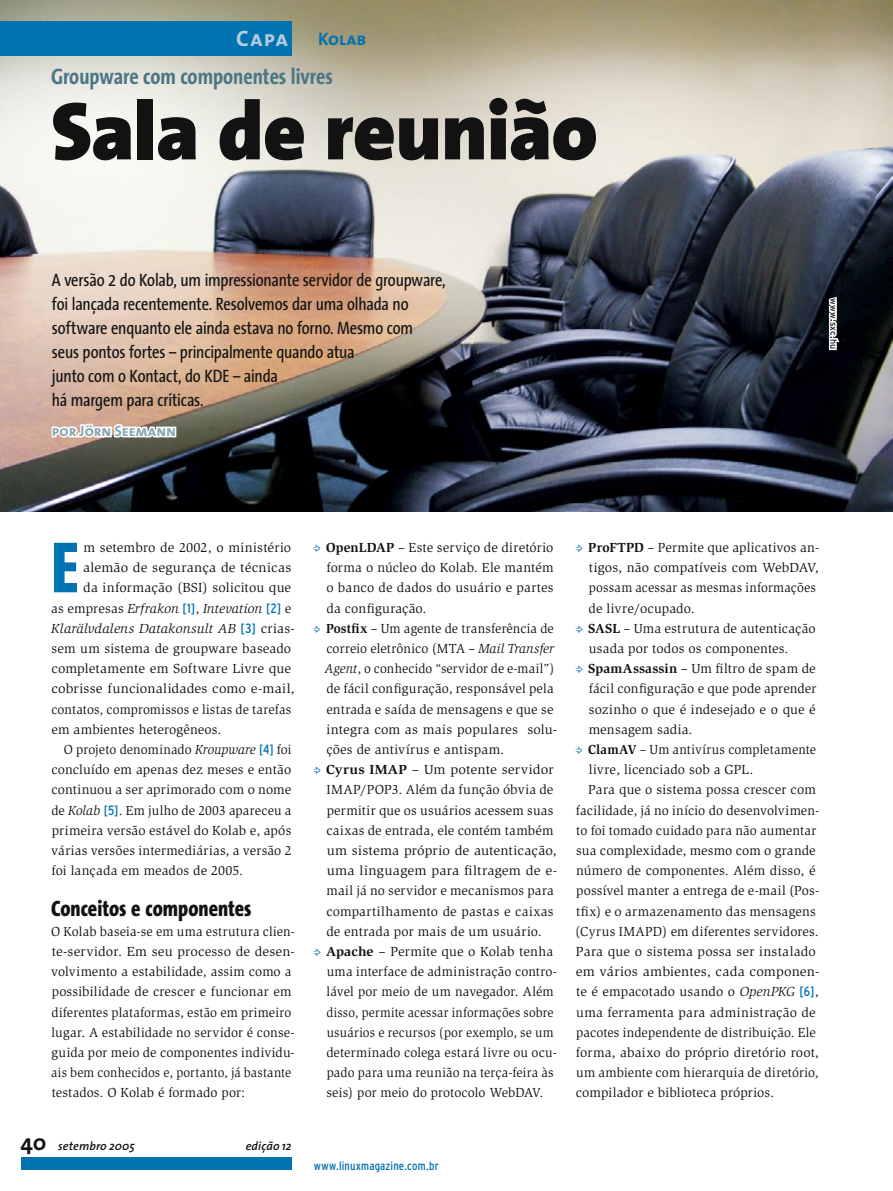
<style>
.page{position:relative;width:893px;height:1191px;background:#fff}
.page>*{position:absolute;margin:0;border:0;box-sizing:border-box;transform-origin:0 0}
.t1{font:900 82.5px "The Sans";letter-spacing:-.01em;color:#121212}
.paragraph_caps{font:800 73.35px "The Sans Condensed";color:#0073b0}
.intro{font:700 22.5px "The Sans Condensed";color:#4c7685}
.subtitle{font:800 22.5px "The Sans Condensed";color:#121212}
.section{font:22.5px "The Sans Bold Caps";color:#b5cce0}
.t2{font:700 22.5px "The Sans";color:#121212}
.summary{font:18px/24px "The Sans Condensed";letter-spacing:-.01em;color:#121212}
.subject{font:18px "The Sans Bold Caps";letter-spacing:-.01em;color:#0073b0}
.author{font:15px "The Sans Bold Caps";color:#88a5b0}
.paragraph{font:13.5px/20.2px "Slimbach";letter-spacing:.01em;color:#121212}
.paragraph_list{font:13.5px/20.2px "Slimbach";letter-spacing:.015em;color:#121212;text-align:justify}
.paragraph_one{font:13.5px/20.2px "Slimbach";letter-spacing:.01em;color:#121212}
.paragraph_list-2{font:13.5px/20.2px "Slimbach";letter-spacing:.015em;color:#121212;scale:.96 1}
.paragraph_list-3{font:13.5px/20.2px "Slimbach";letter-spacing:.015em;color:#121212;scale:1.05 1}
.paragraph_list-4{font:13.5px/20.2px "Slimbach";letter-spacing:.015em;color:#121212;scale:1.04 1}
.paragraph-2{font:13.5px/20.2px "Slimbach";letter-spacing:.01em;color:#121212;text-align:justify;scale:.96 1}
.paragraph_caps-2{font:13.5px "Slimbach";letter-spacing:.01em;color:#121212}
.paragraph_caps-3{font:italic 13.5px "Slimbach";letter-spacing:.01em;color:#121212}
.paragraph_caps-4{font:13.5px "Slimbach";letter-spacing:.01em;color:#121212;scale:1.04 1}
.paragraph_caps-5{font:13.5px "Slimbach";letter-spacing:.01em;color:#121212;scale:.96 1}
.t3{font:condensed 12px "Interstate";letter-spacing:.015em;color:#0073b0}
.t4{font:italic 600 12px "The Sans";letter-spacing:.005em;color:#121212}
.credits{font:9px "Interstate";letter-spacing:.025em;color:#121212}
.s1{font-style:normal}
.s2{font-family:"Interstate";font-style:normal;font-stretch:condensed;color:#0073b0}
.s3{font-style:italic}
.s4{font-family:"Interstate";font-stretch:condensed;color:#0073b0}
.s5{font-weight:700}
</style>
<div class="page">
<img style="left:0;top:0;width:893px;height:511px">
<svg style="left:50px;top:401px;width:128px;height:64px;background:#a39283"></svg>
<svg style="left:825px;top:295px;width:17px;height:56px"></svg>
<div style="left:0;top:21px;width:292px;height:34px;background:#0073b0"></div>
<div style="left:21px;top:1157px;width:271px;height:12px;background:#0073b0"></div>
<p class="section" style="left:236px;top:20px;width:54px">Capa</p>
<p class="subject" style="left:318px;top:24px;width:50px">Kolab</p>
<p class="intro" style="left:51px;top:58px;width:283px">Groupware com componentes livres</p>
<p class="t1" style="left:51px;top:62px;width:548px">Sala de reunião</p>
<p class="summary" style="left:52px;top:267px;width:395px">A versão 2 do Kolab, um impressionante servidor de groupware, foi lançada recentemente. Resolvemos dar uma olhada no software enquanto ele ainda estava no forno. Mesmo com<br>seus pontos fortes – principalmente quando atua<br>junto com o Kontact, do KDE – ainda<br>há margem para críticas.</p>
<p class="author" style="left:52px;top:418px;width:126px">por Jörn Seemann</p>
<p class="credits" style="left:839px;top:298px;width:52px;rotate:90deg">www.sxc.hu</p>
<p class="paragraph_caps" style="left:51px;top:526px;width:30px">E</p>
<p class="paragraph_caps-2" style="left:83px;top:539px;width:209px">m setembro de 2002, o ministério</p>
<p class="paragraph_caps-4" style="left:83px;top:560px;width:202px">alemão de segurança de técnicas</p>
<p class="paragraph_caps-2" style="left:83px;top:580px;width:209px">da informação (BSI) solicitou que</p>
<p class="paragraph_caps-3" style="left:51px;top:600px;width:242px"><span class="s1">as empresas</span> Erfrakon <span class="s2">[1]</span><span class="s1">,</span> Intevation <span class="s2">[2]</span> <span class="s1">e</span></p>
<p class="paragraph_caps-3" style="left:51px;top:620px;width:245px">Klarälvdalens Datakonsult AB <span class="s2">[3]</span> <span class="s1">crias-</span></p>
<p class="paragraph_caps-2" style="left:52px;top:640px;width:241px">sem um sistema de groupware baseado</p>
<p class="paragraph_caps-2" style="left:51px;top:661px;width:241px">completamente em Software Livre que</p>
<p class="paragraph_caps-4" style="left:51px;top:681px;width:235px">cobrisse funcionalidades como e-mail,</p>
<p class="paragraph_caps-5" style="left:51px;top:701px;width:252px">contatos, compromissos e listas de tarefas</p>
<p class="paragraph_caps-2" style="left:51px;top:721px;width:172px">em ambientes heterogêneos.</p>
<p class="paragraph-2" style="left:51px;top:739px;width:252px;text-indent:13px">O projeto denominado <span class="s3">Kroupware</span> <span class="s4">[4]</span> foi concluído em apenas dez meses e então continuou a ser aprimorado com o nome de <span class="s3">Kolab</span> <span class="s4">[5]</span>. Em julho de 2003 apareceu a primeira versão estável do Kolab e, após várias versões intermediárias, a versão 2 foi lançada em meados de 2005.</p>
<p class="subtitle" style="left:51px;top:895px;width:202px">Conceitos e componentes</p>
<p class="paragraph_one" style="left:51px;top:921px;width:245px">O Kolab baseia-se em uma estrutura clien&shy;te-servidor. Em seu processo de desen&shy;volvimento a estabilidade, assim como a possibilidade de crescer e funcionar em diferentes plataformas, estão em primeiro lugar. A estabilidade no servidor é conse&shy;guida por meio de componentes individu&shy;ais bem conhecidos e, portanto, já bastante testados. O Kolab é formado por:</p>
<p class="t2" style="left:21px;top:1123px;width:28px">40</p>
<p class="t4" style="left:58px;top:1135px;width:78px">setembro 2005</p>
<p class="t4" style="left:246px;top:1135px;width:47px">edição 12</p>
<p class="paragraph_list" style="left:326px;top:537px;width:229px"><span class="s5">OpenLDAP</span> – Este serviço de diretório forma o núcleo do Kolab. Ele mantém o banco de dados do usuário e partes da configuração.</p>
<p class="paragraph_list-2" style="left:325px;top:618px;width:244px"><span class="s5">Postfix</span> – Um agente de transferência de correio eletrônico (MTA – <span class="s3">Mail Transfer Agent</span>, o conhecido “servidor de e-mail”) de fácil configuração, responsável pela entrada e saída de mensagens e que se integra com as mais populares solu&shy;ções de antivírus e antispam.</p>
<p class="paragraph_list-3" style="left:326px;top:759px;width:222px"><span class="s5">Cyrus IMAP</span> – Um potente servidor IMAP/POP3. Além da função óbvia de permitir que os usuários acessem suas caixas de entrada, ele contém também um sistema próprio de autenticação, uma linguagem para filtragem de e&shy;mail já no servidor e mecanismos para compartilhamento de pastas e caixas de entrada por mais de um usuário.</p>
<p class="paragraph_list-4" style="left:326px;top:941px;width:224px"><span class="s5">Apache</span> – Permite que o Kolab tenha uma interface de administração contro&shy;lável por meio de um navegador. Além disso, permite acessar informações sobre usuários e recursos (por exemplo, se um determinado colega estará livre ou ocu&shy;pado para uma reunião na terça-feira às seis) por meio do protocolo WebDAV.</p>
<p class="paragraph_list" style="left:588px;top:537px;width:233px;text-align:left"><span class="s5">ProFTPD</span> – Permite que aplicativos an&shy;tigos, não compatíveis com WebDAV, possam acessar as mesmas informações de livre/ocupado.</p>
<p class="paragraph_list" style="left:588px;top:618px;width:229px"><span class="s5">SASL</span> – Uma estrutura de autenticação usada por todos os componentes.</p>
<p class="paragraph_list" style="left:588px;top:658px;width:230px"><span class="s5">SpamAssassin</span> – Um filtro de spam de fácil configuração e que pode aprender sozinho o que é indesejado e o que é mensagem sadia.</p>
<p class="paragraph_list-2" style="left:588px;top:739px;width:239px"><span class="s5">ClamAV</span> – Um antivírus completamente livre, licenciado sob a GPL.</p>
<p class="paragraph" style="left:575px;top:780px;width:246px;text-indent:13px">Para que o sistema possa crescer com facilidade, já no início do desenvolvimen&shy;to foi tomado cuidado para não aumentar sua complexidade, mesmo com o grande número de componentes. Além disso, é possível manter a entrega de e-mail (Pos&shy;tfix) e o armazenamento das mensagens (Cyrus IMAPD) em diferentes servidores.<br>Para que o sistema possa ser instalado em vários ambientes, cada componen&shy;te é empacotado usando o <span class="s3">OpenPKG</span> <span class="s4">[6]</span>, uma ferramenta para administração de pacotes independente de distribuição. Ele forma, abaixo do próprio diretório root, um ambiente com hierarquia de diretório, compilador e biblioteca próprios.</p>
<p class="t3" style="left:314px;top:1158px;width:126px">www.linuxmagazine.com.br</p>
</div>
